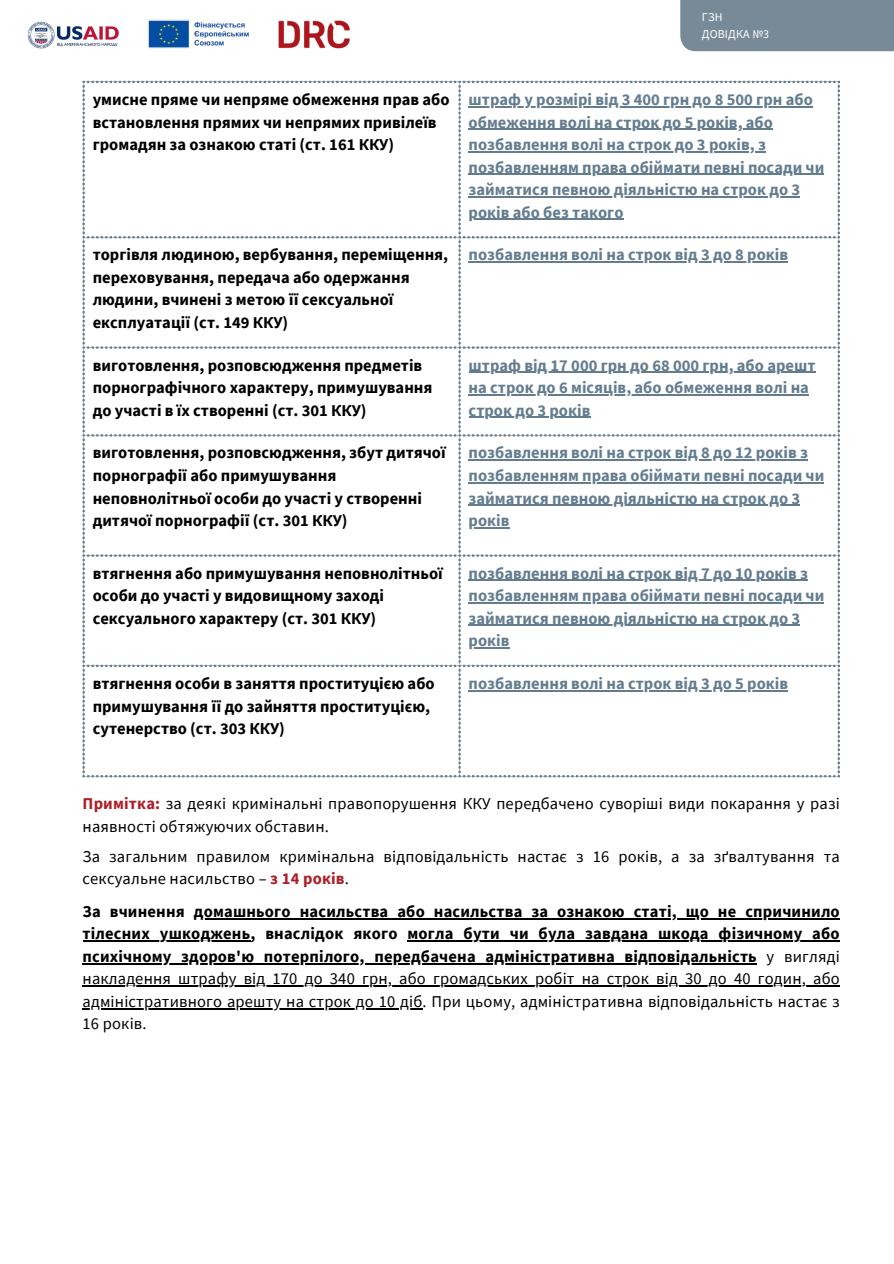
<style>
.page{position:relative;width:894px;height:1264px;background:#fff}
.page>*{position:absolute;margin:0;border:0;box-sizing:border-box;transform-origin:0 0}
.t1{font:700 16.5px/22.5px "Source Sans Pro";color:#000}
.t2{font:700 16.5px/22.5px "Source Sans Pro";color:#637d8f}
.t3{font:16.5px/22.5px "Source Sans Pro";letter-spacing:.01em;color:#000}
.t4{font:12px/17px "Source Sans Pro";letter-spacing:.01em;color:#fff}
.s1{font-weight:700;color:#ad1f28}
.s2{font-weight:400}
</style>
<div class="page">
<div style="left:744px;top:0;width:149px;height:51px;background:#788a97"></div>
<svg style="left:83px;top:81px;width:377px;height:696px"></svg>
<svg style="left:463px;top:81px;width:376px;height:696px"></svg>
<hr style="left:194px;top:918px;width:645px;height:1px;background:#000">
<hr style="left:83px;top:940px;width:167px;height:1px;background:#000">
<hr style="left:407px;top:940px;width:432px;height:1px;background:#000">
<hr style="left:83px;top:963px;width:673px;height:1px;background:#000">
<hr style="left:83px;top:985px;width:756px;height:1px;background:#000">
<hr style="left:83px;top:1008px;width:339px;height:1px;background:#000">
<img style="left:27px;top:0;width:717px;height:52px">
<p class="t4" style="left:701px;top:8px;width:69px">ГЗН<br>ДОВІДКА №3</p>
<p class="t1" style="left:93px;top:88px;width:358px">умисне пряме чи непряме обмеження прав або встановлення прямих чи непрямих привілеїв громадян за ознакою статі (ст. 161 ККУ)</p>
<p class="t2" style="left:468px;top:88px;width:357px">штраф у розмірі від 3 400 грн до 8 500 грн або обмеження волі на строк до 5 років, або позбавлення волі на строк до 3 років, з позбавленням права обіймати певні посади чи займатися певною діяльністю на строк до 3 років або без такого</p>
<p class="t1" style="left:93px;top:243px;width:357px">торгівля людиною, вербування, переміщення, переховування, передача або одержання людини, вчинені з метою її сексуальної експлуатації (ст. 149 ККУ)</p>
<p class="t2" style="left:468px;top:243px;width:321px">позбавлення волі на строк від 3 до 8 років</p>
<p class="t1" style="left:93px;top:353px;width:341px">виготовлення, розповсюдження предметів порнографічного характеру, примушування до участі в їх створенні (ст. 301 ККУ)</p>
<p class="t2" style="left:468px;top:353px;width:348px">штраф від 17 000 грн до 68 000 грн, або арешт на строк до 6 місяців, або обмеження волі на строк до 3 років</p>
<p class="t1" style="left:93px;top:441px;width:354px">виготовлення, розповсюдження, збут дитячої порнографії або примушування неповнолітньої особи до участі у створенні дитячої порнографії (ст. 301 ККУ)</p>
<p class="t2" style="left:468px;top:441px;width:357px">позбавлення волі на строк від 8 до 12 років з позбавленням права обіймати певні посади чи займатися певною діяльністю на строк до 3 років</p>
<p class="t1" style="left:93px;top:561px;width:351px">втягнення або примушування неповнолітньої особи до участі у видовищному заході сексуального характеру (ст. 301 ККУ)</p>
<p class="t2" style="left:468px;top:561px;width:357px">позбавлення волі на строк від 7 до 10 років з позбавленням права обіймати певні посади чи займатися певною діяльністю на строк до 3 років</p>
<p class="t1" style="left:93px;top:672px;width:343px">втягнення особи в заняття проституцією або примушування її до зайняття проституцією, сутенерство (ст. 303 ККУ)</p>
<p class="t2" style="left:468px;top:672px;width:321px">позбавлення волі на строк від 3 до 5 років</p>
<p class="t3" style="left:83px;top:792px;width:758px"><span class="s1">Примітка:</span> за деякі кримінальні правопорушення ККУ передбачено суворіші види покарання у разі наявності обтяжуючих обставин.</p>
<p class="t3" style="left:83px;top:844px;width:758px">За загальним правилом кримінальна відповідальність настає з 16 років, а за зґвалтування та сексуальне насильство – <span class="s1">з 14 років</span>.</p>
<p class="t1" style="left:83px;top:899px;width:758px;text-align:justify">За вчинення домашнього насильства або насильства за ознакою статі, що не спричинило тілесних ушкоджень, внаслідок якого могла бути чи була завдана шкода фізичному або психічному здоров'ю потерпілого, передбачена адміністративна відповідальність <span class="s2">у вигляді накладення штрафу від 170 до 340 грн, або громадських робіт на строк від 30 до 40 годин, або адміністративного арешту на строк до 10 діб. При цьому, адміністративна відповідальність настає з 16 років.</span></p>
</div>
